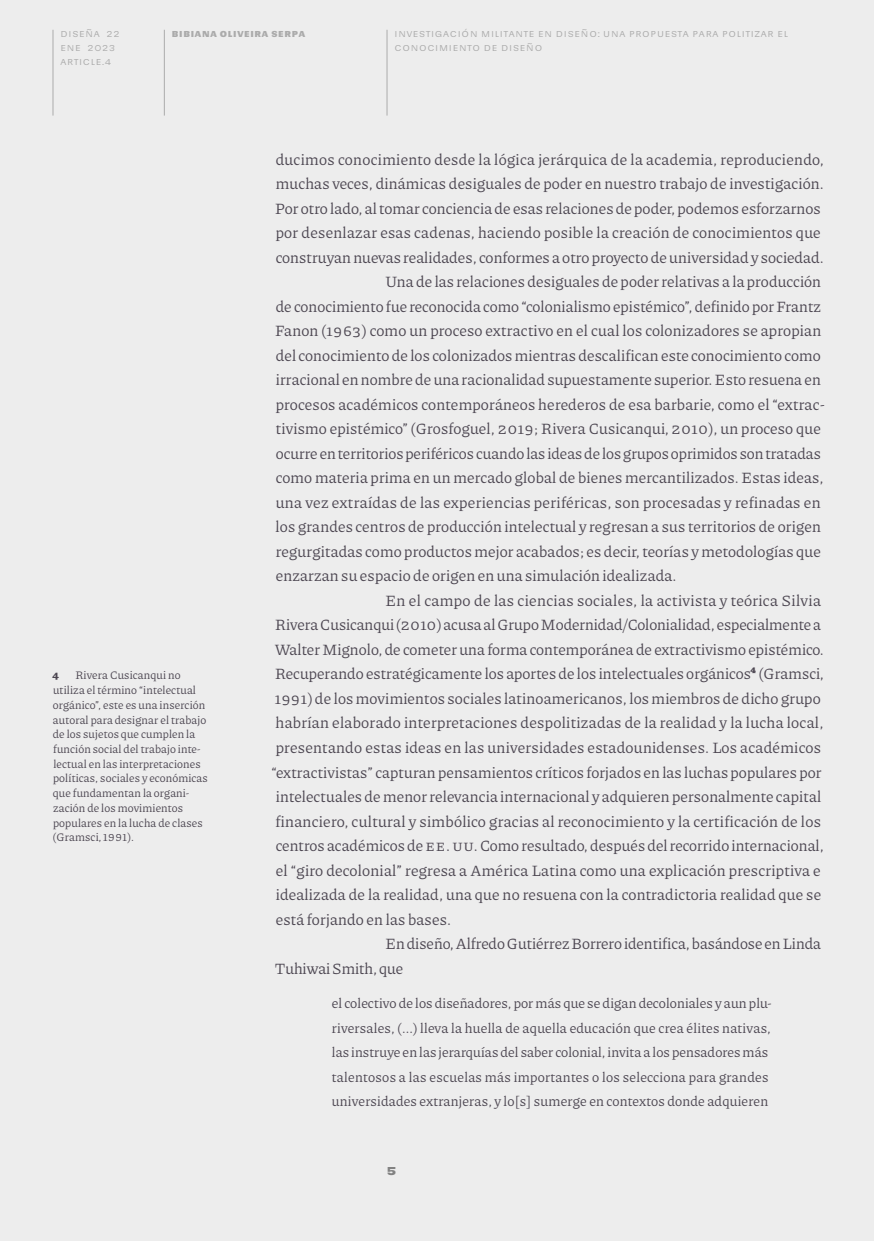
<style>
.page{position:relative;width:874px;height:1241px;background:#fff}
.page>*{position:absolute;margin:0;border:0;box-sizing:border-box;transform-origin:0 0}
.Texto_con_sangría{font:15.75px/24.5px "Piazzolla";letter-spacing:.01em;color:#4c4651}
.Texto_sin_sangría{font:15.75px/24.5px "Piazzolla";letter-spacing:.01em;color:#4c4651}
.cita{font:14px/24.5px "Piazzolla";letter-spacing:.01em;color:#4c4651}
.t1{font:700 14px "Sudamerican Grotesk";color:#828282}
.Notas{font:11.55px/14.7px "Piazzolla";letter-spacing:.01em;color:#4c4651}
.Notas-2{font:800 11.55px "Piazzolla";color:#4c4651}
.t2{font:10.5px/14px "Sudamerican Grotesk";letter-spacing:.07em;color:#ababab}
.t3{font:700 10.5px "Sudamerican Grotesk";letter-spacing:.07em;color:#ababab}
.s1{font-weight:800}
</style>
<div class="page">
<div style="left:0;top:0;width:873px;height:1240px;background:#ededed"></div>
<hr style="left:52px;top:30px;width:1px;height:85px;background:#ababab">
<hr style="left:164px;top:30px;width:1px;height:85px;background:#ababab">
<hr style="left:386px;top:30px;width:1px;height:85px;background:#ababab">
<p class="t2" style="left:60px;top:26px;width:61px">Diseña 22 ene 2023 article.4</p>
<p class="t3" style="left:172px;top:24px;width:135px">Bibiana Oliveira Serpa</p>
<p class="t2" style="left:394px;top:26px;width:395px">Investi gaci ón mi litante en di seño: Una propu esta para politizar el conoci mi ento de diseño</p>
<p class="Notas" style="left:53px;top:667px;width:156px;text-indent:23px">Rivera Cusicanqui no utiliza el término “intelectual orgánico”, este es una inserción autoral para designar el trabajo de los sujetos que cumplen la función social del trabajo inte&shy;lectual en las interpretaciones políticas, sociales y económicas que fundamentan la organi&shy;zación de los movimientos populares en la lucha de clases (Gramsci, 1991).</p>
<p class="Notas-2" style="left:52px;top:667px;width:8px">4</p>
<p class="Texto_sin_sangría" style="left:275px;top:146px;width:550px">ducimos conocimiento desde la lógica jerárquica de la academia, reproduciendo, muchas veces, dinámicas desiguales de poder en nuestro trabajo de investigación.<br>Por otro lado, al tomar conciencia de esas relaciones de poder, podemos esforzarnos por desenlazar esas cadenas, haciendo posible la creación de conocimientos que construyan nuevas realidades, conformes a otro proyecto de universidad y sociedad.</p>
<p class="Texto_con_sangría" style="left:275px;top:269px;width:550px;text-indent:110px">Una de las relaciones desiguales de poder relativas a la producción de conocimiento fue reconocida como “colonialismo epistémico”, definido por Frantz Fanon (1963) como un proceso extractivo en el cual los colonizadores se apropian del conocimiento de los colonizados mientras descalifican este conocimiento como irracional en nombre de una racionalidad supuestamente superior. Esto resuena en procesos académicos contemporáneos herederos de esa barbarie, como el “extrac&shy;tivismo epistémico” (Grosfoguel, 2019; Rivera Cusicanqui, 2010), un proceso que ocurre en territorios periféricos cuando las ideas de los grupos oprimidos son tratadas como materia prima en un mercado global de bienes mercantilizados. Estas ideas, una vez extraídas de las experiencias periféricas, son procesadas y refinadas en los grandes centros de producción intelectual y regresan a sus territorios de origen regurgitadas como productos mejor acabados; es decir, teorías y metodologías que enzarzan su espacio de origen en una simulación idealizada.</p>
<p class="Texto_con_sangría" style="left:271px;top:587px;width:553px;text-indent:114px">En el campo de las ciencias sociales, la activista y teórica Silvia Rivera Cusicanqui (2010) acusa al Grupo Modernidad/Colonialidad, especialmente a Walter Mignolo, de cometer una forma contemporánea de extractivismo epistémico.<br>Recuperando estratégicamente los aportes de los intelectuales orgánicos<span class="s1">4</span> (Gramsci, 1991) de los movimientos sociales latinoamericanos, los miembros de dicho grupo habrían elaborado interpretaciones despolitizadas de la realidad y la lucha local, presentando estas ideas en las universidades estadounidenses. Los académicos “extractivistas” capturan pensamientos críticos forjados en las luchas populares por intelectuales de menor relevancia internacional y adquieren personalmente capital financiero, cultural y simbólico gracias al reconocimiento y la certificación de los centros académicos de EE. UU. Como resultado, después del recorrido internacional, el “giro decolonial” regresa a América Latina como una explicación prescriptiva e idealizada de la realidad, una que no resuena con la contradictoria realidad que se está forjando en las bases.</p>
<p class="Texto_con_sangría" style="left:275px;top:930px;width:547px;text-indent:110px">En diseño, Alfredo Gutiérrez Borrero identifica, basándose en Linda<br>Tuhiwai Smith, que</p>
<p class="cita" style="left:332px;top:990px;width:441px">el colectivo de los diseñadores, por más que se digan decoloniales y aun plu&shy;riversales, (...) lleva la huella de aquella educación que crea élites nativas, las instruye en las jerarquías del saber colonial, invita a los pensadores más talentosos a las escuelas más importantes o los selecciona para grandes universidades extranjeras, y lo[s] sumerge en contextos donde adquieren</p>
<p class="t1" style="left:386px;top:1158px;width:12px">5</p>
</div>
